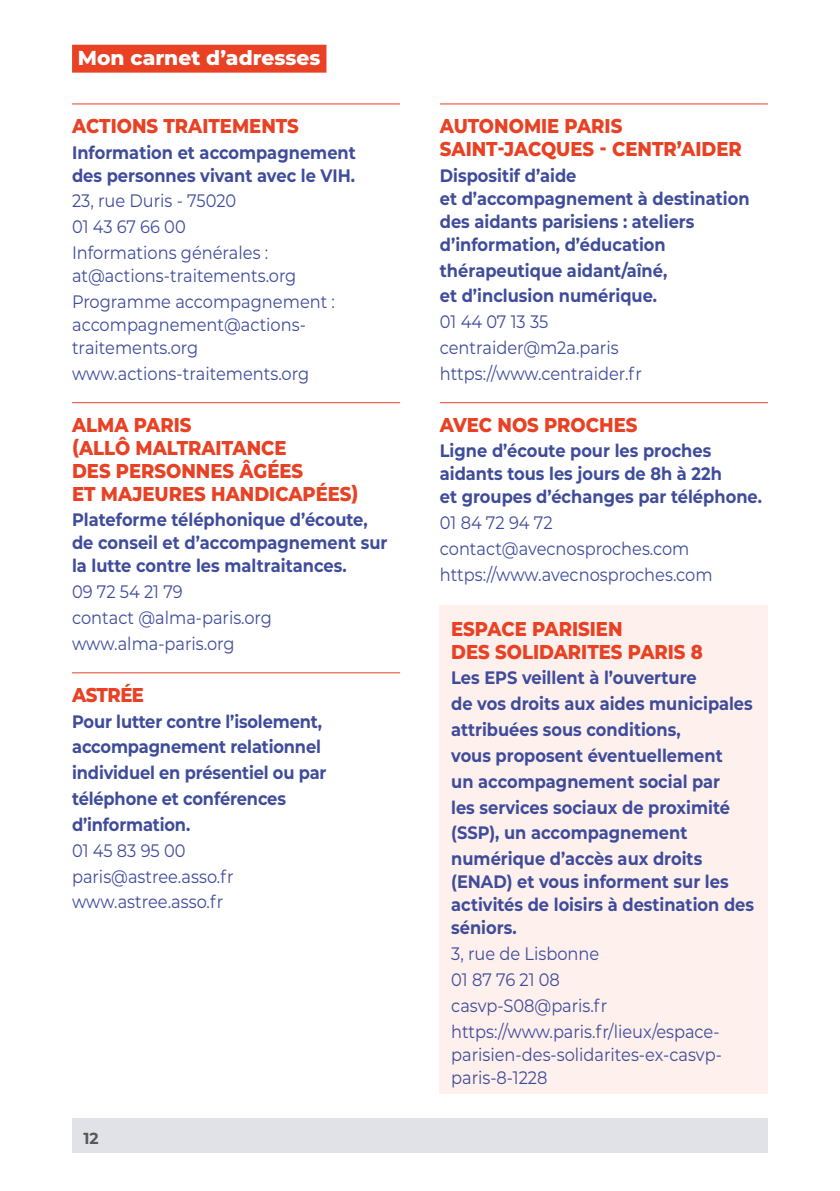
<style>
.page{position:relative;width:840px;height:1191px;background:#fff}
.page>*{position:absolute;margin:0;border:0;box-sizing:border-box;transform-origin:0 0}
.t1{font:800 20.2px "Montserrat";color:#fff}
.t2{font:800 20px/23px "Montserrat";color:#e84124;scale:.9 1}
.t3{font:700 18px/25.8px "Montserrat";color:#3f4c9b;scale:.9 1}
.t4{font:18px/25.8px "Montserrat";color:#3f4c9b;scale:.9 1}
.t5{font:700 16px "Montserrat";color:#575756}
</style>
<div class="page">
<div style="left:72px;top:45px;width:254px;height:28px;background:#e84124"></div>
<div style="left:72px;top:1119px;width:695px;height:34px;background:#e0e2e7"></div>
<hr style="left:72px;top:103px;width:328px;height:1px;background:#e84124">
<hr style="left:72px;top:402px;width:328px;height:1px;background:#e84124">
<hr style="left:72px;top:672px;width:328px;height:1px;background:#e84124">
<hr style="left:439px;top:103px;width:328px;height:1px;background:#e84124">
<hr style="left:439px;top:402px;width:328px;height:1px;background:#e84124">
<div style="left:439px;top:605px;width:328px;height:64px;background:#fef0ec"></div>
<div style="left:439px;top:661px;width:328px;height:33px;background:#fef0ec"></div>
<div style="left:439px;top:687px;width:328px;height:33px;background:#fef0ec"></div>
<div style="left:439px;top:713px;width:328px;height:33px;background:#fef0ec"></div>
<div style="left:439px;top:739px;width:328px;height:33px;background:#fef0ec"></div>
<div style="left:439px;top:764px;width:328px;height:34px;background:#fef0ec"></div>
<div style="left:439px;top:790px;width:328px;height:33px;background:#fef0ec"></div>
<div style="left:439px;top:816px;width:328px;height:33px;background:#fef0ec"></div>
<div style="left:439px;top:842px;width:328px;height:102px;background:#fef0ec"></div>
<div style="left:439px;top:937px;width:328px;height:33px;background:#fef0ec"></div>
<div style="left:439px;top:963px;width:328px;height:33px;background:#fef0ec"></div>
<div style="left:439px;top:988px;width:328px;height:34px;background:#fef0ec"></div>
<div style="left:439px;top:1014px;width:328px;height:79px;background:#fef0ec"></div>
<p class="t1" style="left:78px;top:43px;width:244px">Mon carnet d’adresses</p>
<p class="t2" style="left:72px;top:113px;width:253px">ACTIONS TRAITEMENTS</p>
<p class="t3" style="left:72px;top:140px;width:316px;line-height:23px">Information et accompagnement des personnes vivant avec le VIH.</p>
<p class="t4" style="left:72px;top:187px;width:219px">23, rue Duris - 75020<br>01 43 67 66 00<br>Informations générales :</p>
<p class="t4" style="left:72px;top:262px;width:293px">at@actions-traitements.org<br>Programme accompagnement :</p>
<p class="t4" style="left:72px;top:312px;width:261px;line-height:23px">accompagnement@actions&shy;traitements.org</p>
<p class="t4" style="left:72px;top:360px;width:265px">www.actions-traitements.org</p>
<p class="t2" style="left:72px;top:412px;width:319px">ALMA PARIS<br>(ALLÔ MALTRAITANCE<br>DES PERSONNES ÂGÉES<br>ET MAJEURES HANDICAPÉES)</p>
<p class="t3" style="left:72px;top:507px;width:352px;line-height:23px">Plateforme téléphonique d’écoute, de conseil et d’accompagnement sur la lutte contre les maltraitances.</p>
<p class="t4" style="left:72px;top:578px;width:223px">09 72 54 21 79<br>contact @alma-paris.org www.alma-paris.org</p>
<p class="t2" style="left:72px;top:682px;width:81px">ASTRÉE</p>
<p class="t3" style="left:72px;top:707px;width:284px">Pour lutter contre l’isolement, accompagnement relationnel individuel en présentiel ou par téléphone et conférences d’information.</p>
<p class="t4" style="left:72px;top:836px;width:181px">01 45 83 95 00 paris@astree.asso.fr www.astree.asso.fr</p>
<p class="t5" style="left:83px;top:1126px;width:17px">12</p>
<p class="t2" style="left:439px;top:113px;width:337px">AUTONOMIE PARIS<br>SAINT-JACQUES - CENTR’AIDER</p>
<p class="t3" style="left:439px;top:163px;width:345px;line-height:23px">Dispositif d’aide<br>et d’accompagnement à destination des aidants parisiens : ateliers d’information, d’éducation</p>
<p class="t3" style="left:439px;top:256px;width:254px">thérapeutique aidant/aîné, et d’inclusion numérique.</p>
<p class="t4" style="left:439px;top:308px;width:226px">01 44 07 13 35 centraider@m2a.paris https://www.centraider.fr</p>
<p class="t2" style="left:439px;top:412px;width:221px">AVEC NOS PROCHES</p>
<p class="t3" style="left:439px;top:438px;width:359px;line-height:23px">Ligne d’écoute pour les proches aidants tous les jours de 8h à 22h<br>et groupes d’échanges par téléphone.</p>
<p class="t4" style="left:439px;top:509px;width:304px">01 84 72 94 72 contact@avecnosproches.com https://www.avecnosproches.com</p>
<p class="t2" style="left:451px;top:616px;width:281px">ESPACE PARISIEN<br>DES SOLIDARITES PARIS 8</p>
<p class="t3" style="left:451px;top:664px;width:336px">Les EPS veillent à l’ouverture<br>de vos droits aux aides municipales attribuées sous conditions,<br>vous proposent éventuellement<br>un accompagnement social par<br>les services sociaux de proximité (SSP), un accompagnement numérique d’accès aux droits</p>
<p class="t3" style="left:451px;top:869px;width:338px;line-height:23px">(ENAD) et vous informent sur les activités de loisirs à destination des séniors.</p>
<p class="t4" style="left:451px;top:940px;width:300px">3, rue de Lisbonne<br>01 87 76 21 08 casvp-S08@paris.fr https://www.paris.fr/lieux/espace-</p>
<p class="t4" style="left:451px;top:1042px;width:302px;line-height:23px">parisien-des-solidarites-ex-casvp&shy;paris-8-1228</p>
</div>
